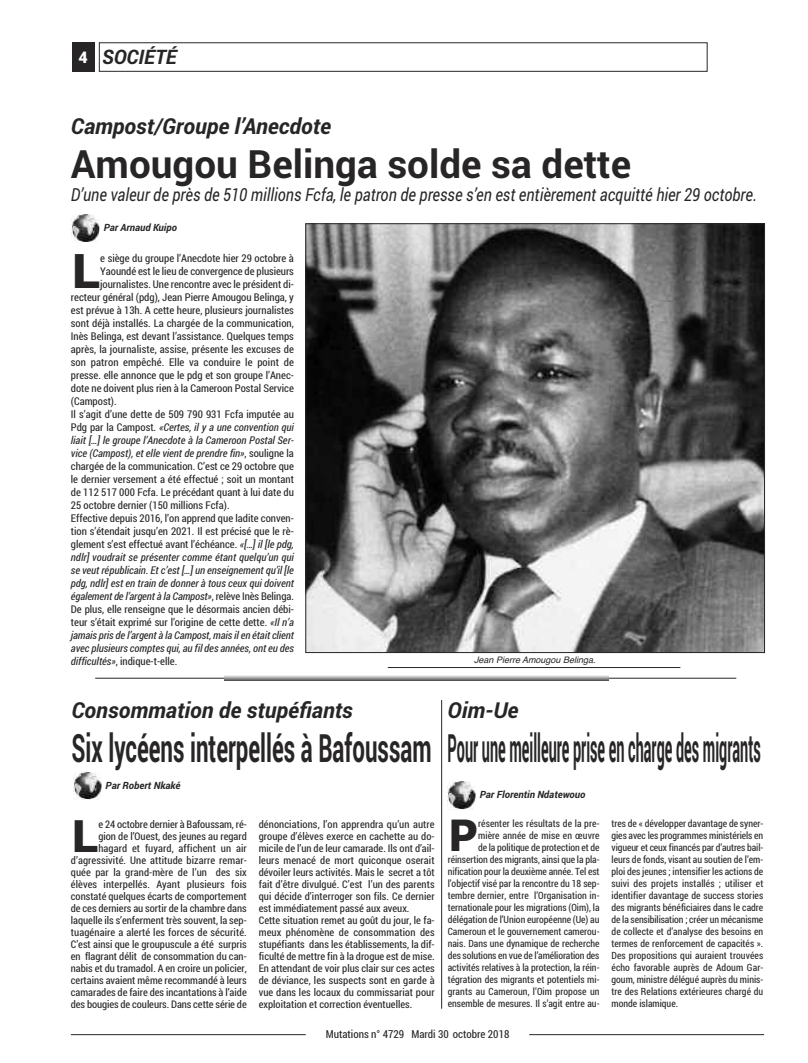
<style>
.page{position:relative;width:808px;height:1063px;background:#fff}
.page>*{position:absolute;margin:0;border:0;box-sizing:border-box;transform-origin:0 0}
.t1{font:700 46.2px "Verdana";color:#272526}
.t2{font:700 43.3px "Verdana";color:#272526}
.t3{font:700 42.8px "Verdana";color:#272526}
.t4{font:700 39px "Roboto";color:#272526;scale:.57 1}
.t5{font:700 39px "Roboto";color:#272526}
.t6{font:italic 700 22px "Roboto";color:#272526}
.t7{font:italic 700 20px "Roboto";color:#272526}
.t8{font:italic 18px "Roboto";color:#272526;scale:.84 1}
.t9{font:11px "Roboto Condensed";color:#272526}
.t10{font:10.7px "Roboto Condensed";color:#272526}
.t11{font:italic 10.7px "Roboto Condensed";color:#272526}
.t12{font:10.5px/12px "Roboto Condensed";color:#272526;text-align:right}
.t13{font:10px/12px "Roboto Condensed";color:#272526;text-align:right}
.t14{font:italic 700 10px "Roboto";color:#272526}
.t15{font:italic 9px "Helvetica";color:#272526}
.s1{font-weight:900;font-style:normal;font-size:16px;color:#fff}
.s2{font-style:normal}
.s3{font-style:italic}
</style>
<div class="page">
<hr style="left:71px;top:1034px;width:235px;height:1px;background:#272526">
<hr style="left:529px;top:1034px;width:235px;height:1px;background:#272526">
<div style="left:99px;top:43px;width:608px;height:29px;border:1px solid #272526"></div>
<div style="left:72px;top:43px;width:22px;height:29px;background:#272526"></div>
<img style="left:71px;top:214px;width:28px;height:28px">
<img style="left:308px;top:226px;width:455px;height:425px">
<hr style="left:388px;top:667px;width:292px;height:1px;background:#272526">
<hr style="left:95px;top:678px;width:641px;height:1px;background:#272526">
<svg style="left:224px;top:676px;width:384px;height:5px;background:#929292"></svg>
<hr style="left:441px;top:700px;width:1px;height:309px;background:#272526">
<img style="left:73px;top:772px;width:28px;height:28px">
<img style="left:447px;top:781px;width:28px;height:28px">
<h3 class="t7" style="left:78px;top:46px;width:100px"><span class="s1">4</span> SOCIÉTÉ</h3>
<h3 class="t6" style="left:71px;top:114px;width:262px">Campost/Groupe l’Anecdote</h3>
<h3 class="t5" style="left:71px;top:142px;width:562px">Amougou Belinga solde sa dette</h3>
<h3 class="t8" style="left:71px;top:184px;width:818px">D’une valeur de près de 510 millions Fcfa, le patron de presse s’en est entièrement acquitté hier 29 octobre.</h3>
<p class="t14" style="left:104px;top:222px;width:75px">Par Arnaud Kuipo</p>
<h1 class="t1" style="left:71px;top:242px;width:31px">L</h1>
<p class="t10" style="left:100px;top:252px;width:195px">e siège du groupe l’Anecdote hier 29 octobre à</p>
<p class="t10" style="left:100px;top:265px;width:195px">Yaoundé est le lieu de convergence de plusieurs</p>
<p class="t10" style="left:100px;top:278px;width:195px">journalistes. Une rencontre avec le président di-</p>
<p class="t10" style="left:71px;top:291px;width:225px">recteur général (pdg), Jean Pierre Amougou Belinga, y</p>
<p class="t10" style="left:71px;top:304px;width:225px">est prévue à 13h. A cette heure, plusieurs journalistes</p>
<p class="t10" style="left:71px;top:317px;width:225px">sont déjà installés. La chargée de la communication,</p>
<p class="t10" style="left:71px;top:330px;width:225px">Inès Belinga, est devant l’assistance. Quelques temps</p>
<p class="t10" style="left:71px;top:343px;width:225px">après, la journaliste, assise, présente les excuses de</p>
<p class="t10" style="left:71px;top:356px;width:225px">son patron empêché. Elle va conduire le point de</p>
<p class="t10" style="left:71px;top:369px;width:225px">presse. elle annonce que le pdg et son groupe l’Anec-</p>
<p class="t10" style="left:71px;top:382px;width:225px">dote ne doivent plus rien à la Cameroon Postal Service</p>
<p class="t10" style="left:71px;top:395px;width:47px">(Campost).</p>
<p class="t10" style="left:71px;top:408px;width:225px">Il s’agit d’une dette de 509 790 931 Fcfa imputée au</p>
<p class="t11" style="left:71px;top:421px;width:225px"><span class="s2">Pdg par la Campost.</span> «Certes, il y a une convention qui</p>
<p class="t11" style="left:71px;top:434px;width:225px">liait […] le groupe l’Anecdote à la Cameroon Postal Ser-</p>
<p class="t11" style="left:71px;top:447px;width:225px">vice (Campost), et elle vient de prendre fin»<span class="s2">, souligne la</span></p>
<p class="t10" style="left:71px;top:460px;width:225px">chargée de la communication. C’est ce 29 octobre que</p>
<p class="t10" style="left:71px;top:473px;width:225px">le dernier versement a été effectué ; soit un montant</p>
<p class="t10" style="left:71px;top:486px;width:225px">de 112 517 000 Fcfa. Le précédant quant à lui date du</p>
<p class="t10" style="left:71px;top:499px;width:160px">25 octobre dernier (150 millions Fcfa).</p>
<p class="t10" style="left:71px;top:512px;width:225px">Effective depuis 2016, l’on apprend que ladite conven-</p>
<p class="t10" style="left:71px;top:525px;width:225px">tion s’étendait jusqu’en 2021. Il est précisé que le rè-</p>
<p class="t10" style="left:71px;top:538px;width:225px">glement s’est effectué avant l’échéance. <span class="s3">«[…] il [le pdg,</span></p>
<p class="t11" style="left:71px;top:551px;width:225px">ndlr] voudrait se présenter comme étant quelqu’un qui</p>
<p class="t11" style="left:71px;top:564px;width:225px">se veut républicain. Et c’est […] un enseignement qu’il [le</p>
<p class="t11" style="left:71px;top:577px;width:225px">pdg, ndlr] est en train de donner à tous ceux qui doivent</p>
<p class="t11" style="left:71px;top:590px;width:225px">également de l’argent à la Campost»<span class="s2">, relève Inès Belinga.</span></p>
<p class="t10" style="left:71px;top:603px;width:225px">De plus, elle renseigne que le désormais ancien débi-</p>
<p class="t10" style="left:71px;top:616px;width:225px">teur s’était exprimé sur l’origine de cette dette. <span class="s3">«Il n’a</span></p>
<p class="t11" style="left:71px;top:629px;width:225px">jamais pris de l’argent à la Campost, mais il en était client</p>
<p class="t11" style="left:71px;top:642px;width:225px">avec plusieurs comptes qui, au fil des années, ont eu des</p>
<p class="t10" style="left:71px;top:655px;width:108px"><span class="s3">difficultés»</span>, indique-t-elle.</p>
<p class="t15" style="left:474px;top:655px;width:123px">Jean Pierre Amougou Belinga.</p>
<h3 class="t6" style="left:71px;top:697px;width:283px">Consommation de stupéfiants</h3>
<h3 class="t4" style="left:71px;top:725px;width:1211px">Six lycéens interpellés à Bafoussam Pour une mei leure prise en charge des migrants</h3>
<h3 class="t6" style="left:448px;top:697px;width:72px">Oim-Ue</h3>
<p class="t14" style="left:106px;top:780px;width:76px">Par Robert Nkaké</p>
<p class="t12" style="left:71px;top:819px;width:177px">e 24 octobre dernier à Bafoussam, ré-<br>gion de l’Ouest, des jeunes au regard hagard et fuyard, affichent un air d’agressivité. Une attitude bizarre remar&shy;quée par la grand-mère de l’un des six élèves interpellés. Ayant plusieurs fois constaté quelques écarts de comportement de ces derniers au sortir de la chambre dans laquelle ils s’enferment très souvent, la sep&shy;tuagénaire a alerté les forces de sécurité.<br>C’est ainsi que le groupuscule a été surpris en flagrant délit de consommation du can&shy;nabis et du tramadol. A en croire un policier, certains avaient même recommandé à leurs camarades de faire des incantations à l’aide des bougies de couleurs. Dans cette série de</p>
<p class="t12" style="left:259px;top:819px;width:177px;text-align:left">dénonciations, l’on apprendra qu’un autre groupe d’élèves exerce en cachette au do&shy;micile de l’un de leur camarade. Ils ont d’ail&shy;leurs menacé de mort quiconque oserait dévoiler leurs activités. Mais le secret a tôt fait d’être divulgué. C’est l’un des parents qui décide d’interroger son fils. Ce dernier est immédiatement passé aux aveux.<br>Cette situation remet au goût du jour, le fa&shy;meux phénomène de consommation des stupéfiants dans les établissements, la dif&shy;ficulté de mettre fin à la drogue est de mise.<br>En attendant de voir plus clair sur ces actes de déviance, les suspects sont en garde à vue dans les locaux du commissariat pour exploitation et correction éventuelles.</p>
<h2 class="t2" style="left:71px;top:809px;width:29px">L</h2>
<p class="t14" style="left:480px;top:789px;width:107px">Par Florentin Ndatewouo</p>
<p class="t13" style="left:448px;top:818px;width:153px">résenter les résultats de la pre-<br>mière année de mise en œuvre<br>de la politique de protection et de réinsertion des migrants, ainsi que la pla&shy;nification pour la deuxième année. Tel est l’objectif visé par la rencontre du 18 sep&shy;tembre dernier, entre l’Organisation in&shy;ternationale pour les migrations (Oim), la délégation de l’Union européenne (Ue) au Cameroun et le gouvernement camerou&shy;nais. Dans une dynamique de recherche des solutions en vue de l’amélioration des activités relatives à la protection, la réin&shy;tégration des migrants et potentiels mi&shy;grants au Cameroun, l’Oim propose un ensemble de mesures. Il s’agit entre au-</p>
<p class="t13" style="left:611px;top:818px;width:153px;text-align:justify">tres de « développer davantage de syner&shy;gies avec les programmes ministériels en vigueur et ceux financés par d’autres bail&shy;leurs de fonds, visant au soutien de l’em&shy;ploi des jeunes ; intensifier les actions de suivi des projets installés ; utiliser et identifier davantage de success stories des migrants bénéficiaires dans le cadre de la sensibilisation ; créer un mécanisme de collecte et d’analyse des besoins en termes de renforcement de capacités ».<br>Des propositions qui auraient trouvées écho favorable auprès de Adoum Gar&shy;goum, ministre délégué auprès du minis&shy;tre des Relations extérieures chargé du monde islamique.</p>
<h3 class="t3" style="left:448px;top:808px;width:32px">P</h3>
<p class="t9" style="left:326px;top:1027px;width:185px">Mutations n° 4729 Mardi 30 octobre 2018</p>
</div>
